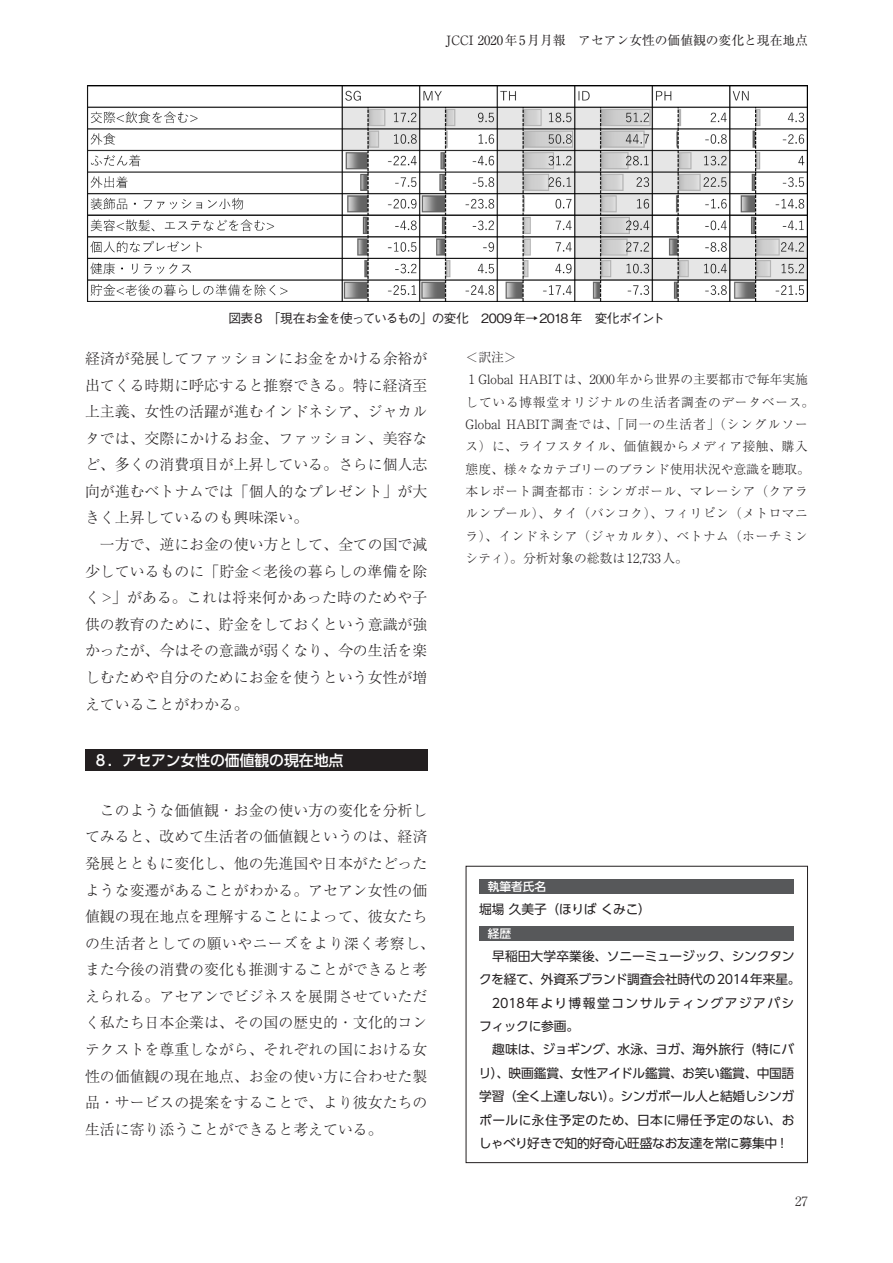
<style>
.page{position:relative;width:893px;height:1263px;background:#fff}
.page>*{position:absolute;margin:0;border:0;box-sizing:border-box;transform-origin:0 0}
.t1{font:300 14.85px/26.5px "Ryumin Pr 6";color:#231f20}
.t2{font:500 14.85px "UD Shin Go Pr 6";letter-spacing:-.01em;color:#fff}
.t3{font:300 12.75px/22.4px "Ryumin Pr 6";letter-spacing:.04em;color:#231f20}
.t4{font:12.75px/23.4px "UD Shin Go Pr 6";letter-spacing:-.015em;color:#231f20}
.t5{font:500 12.75px "Gothic BBB Pro";letter-spacing:-.06em;color:#231f20}
.t6{font:12.75px "Ryumin Pr 6";color:#231f20}
.t7{font:500 11.7px "UD Shin Go Pr 6";color:#fff}
</style>
<div class="page">
<div style="left:85px;top:749px;width:342px;height:22px;background:#231f20"></div>
<div style="left:479px;top:879px;width:315px;height:15px;background:#57585a"></div>
<div style="left:479px;top:926px;width:315px;height:15px;background:#57585a"></div>
<div style="left:466px;top:866px;width:342px;height:297px;border:1px solid #231f20"></div>
<img style="left:87px;top:85px;width:721px;height:216px">
<p class="t6" style="left:446px;top:30px;width:364px">JCCI 2020年5月月報　アセアン女性の価値観の変化と現在地点</p>
<p class="t5" style="left:229px;top:308px;width:438px">図表8　「現在お金を使っているもの」の変化　2009年→2018年　変化ポイント</p>
<p class="t1" style="left:85px;top:344px;width:344px">経済が発展してファッションにお金をかける余裕が出てくる時期に呼応すると推察できる。特に経済至上主義、女性の活躍が進むインドネシア、ジャカルタでは、交際にかけるお金、ファッション、美容など、多くの消費項目が上昇している。さらに個人志向が進むベトナムでは「個人的なプレゼント」が大きく上昇しているのも興味深い。<br>　一方で、逆にお金の使い方として、全ての国で減少しているものに「貯金&lt;老後の暮らしの準備を除く&gt;」がある。これは将来何かあった時のためや子供の教育のために、貯金をしておくという意識が強かったが、今はその意識が弱くなり、今の生活を楽しむためや自分のためにお金を使うという女性が増えていることがわかる。</p>
<p class="t2" style="left:93px;top:748px;width:252px">８．アセアン女性の価値観の現在地点</p>
<p class="t1" style="left:85px;top:796px;width:351px">　このような価値観・お金の使い方の変化を分析してみると、改めて生活者の価値観というのは、経済発展とともに変化し、他の先進国や日本がたどったような変遷があることがわかる。アセアン女性の価値観の現在地点を理解することによって、彼女たちの生活者としての願いやニーズをより深く考察し、また今後の消費の変化も推測することができると考えられる。アセアンでビジネスを展開させていただく私たち日本企業は、その国の歴史的・文化的コンテクストを尊重しながら、それぞれの国における女性の価値観の現在地点、お金の使い方に合わせた製品・サービスの提案をすることで、より彼女たちの生活に寄り添うことができると考えている。</p>
<p class="t3" style="left:466px;top:345px;width:350px">＜訳注＞<br>１Global HABITは、2000年から世界の主要都市で毎年実施している博報堂オリジナルの生活者調査のデータベース。<br>Global HABIT調査では、「同一の生活者」（シングルソース）に、ライフスタイル、価値観からメディア接触、購入態度、様々なカテゴリーのブランド使用状況や意識を聴取。本レポート調査都市：シンガポール、マレーシア（クアラルンプール）、タイ（バンコク）、フィリピン（メトロマニラ）、インドネシア（ジャカルタ）、ベトナム（ホーチミンシティ）。分析対象の総数は12,733人。</p>
<p class="t7" style="left:488px;top:877px;width:60px">執筆者氏名</p>
<p class="t4" style="left:479px;top:897px;width:173px">堀場 久美子（ほりば くみこ）</p>
<p class="t7" style="left:488px;top:924px;width:25px">経歴</p>
<p class="t4" style="left:479px;top:944px;width:323px">　早稲田大学卒業後、ソニーミュージック、シンクタンクを経て、外資系ブランド調査会社時代の2014年来星。　2018年より博報堂コンサルティングアジアパシフィックに参画。<br>　趣味は、ジョギング、水泳、ヨガ、海外旅行（特にバリ）、映画鑑賞、女性アイドル鑑賞、お笑い鑑賞、中国語学習（全く上達しない）。シンガポール人と結婚しシンガポールに永住予定のため、日本に帰任予定のない、おしゃべり好きで知的好奇心旺盛なお友達を常に募集中！</p>
<p class="t3" style="left:795px;top:1189px;width:14px">27</p>
</div>
